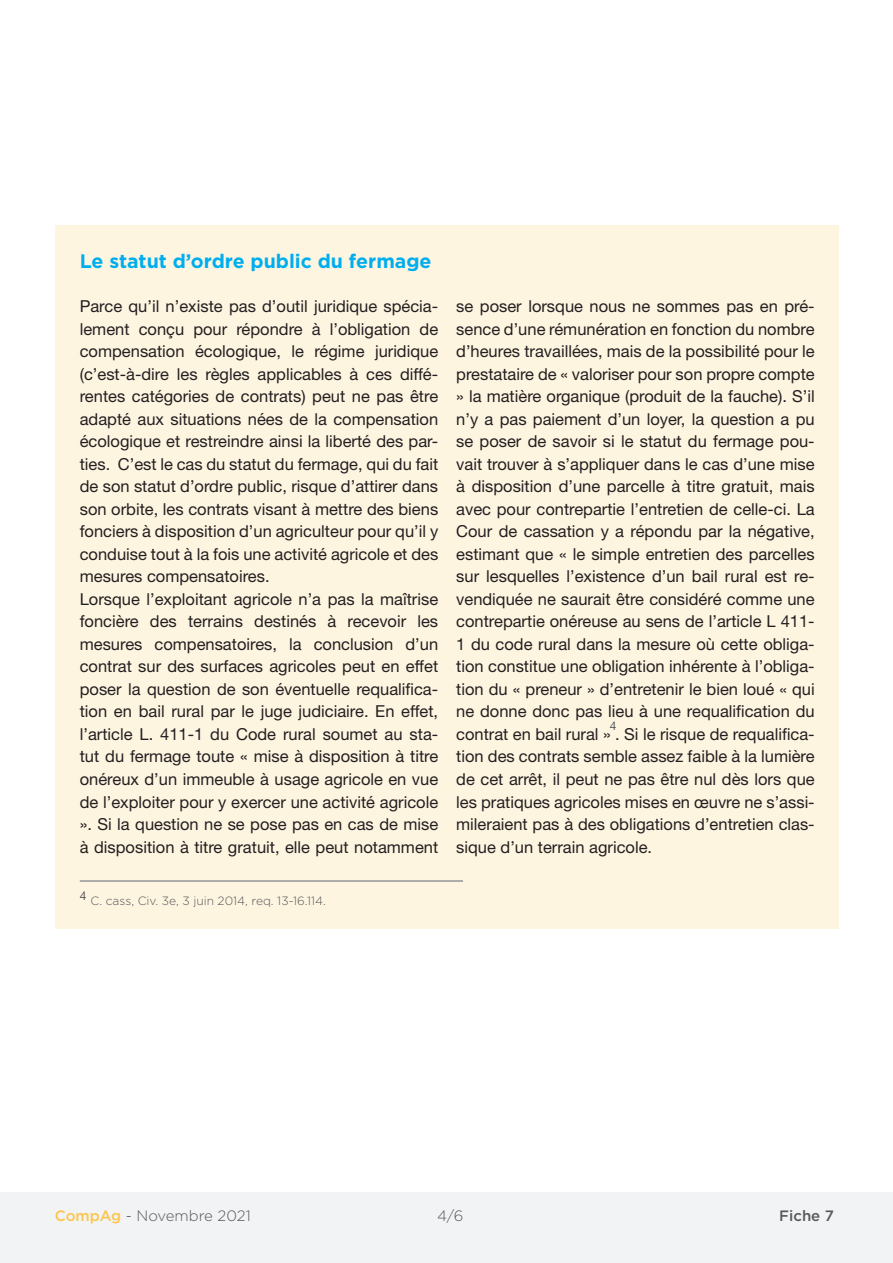
<style>
.page{position:relative;width:893px;height:1263px;background:#fff}
.page>*{position:absolute;margin:0;border:0;box-sizing:border-box;transform-origin:0 0}
.t1{font:700 19.5px "Gotham";color:#00aeef}
.t2{font:16.5px/22.5px "Helvetica Neue LT Std";color:#231f20;text-align:justify}
.t3{font:300 15px "Gotham";color:#57585a}
.t4{font:500 15px "Gotham";color:#57585a}
.t5{font:300 12px "Gotham";color:#57585a}
.t6{font:12px "Helvetica Neue LT Std";color:#57585a}
.s1{font-weight:500;color:#fec54d}
</style>
<div class="page">
<div style="left:56px;top:225px;width:783px;height:704px;background:#fef5e1"></div>
<hr style="left:80px;top:880px;width:383px;height:2px;background:#939598">
<div style="left:1px;top:1192px;width:892px;height:71px;background:#f2f3f4"></div>
<p class="t1" style="left:80px;top:248px;width:353px">Le statut d’ordre public du fermage</p>
<p class="t2" style="left:80px;top:295px;width:360px">Parce qu’il n’existe pas d’outil juridique spécia&shy;lement conçu pour répondre à l’obligation de compensation écologique, le régime juridique (c’est-à-dire les règles applicables à ces diffé&shy;rentes catégories de contrats) peut ne pas être adapté aux situations nées de la compensation écologique et restreindre ainsi la liberté des par&shy;ties. C’est le cas du statut du fermage, qui du fait de son statut d’ordre public, risque d’attirer dans son orbite, les contrats visant à mettre des biens fonciers à disposition d’un agriculteur pour qu’il y conduise tout à la fois une activité agricole et des mesures compensatoires.</p>
<p class="t2" style="left:80px;top:588px;width:360px">Lorsque l’exploitant agricole n’a pas la maîtrise foncière des terrains destinés à recevoir les mesures compensatoires, la conclusion d’un contrat sur des surfaces agricoles peut en effet poser la question de son éventuelle requalifica&shy;tion en bail rural par le juge judiciaire. En effet, l’article L. 411-1 du Code rural soumet au sta&shy;tut du fermage toute « mise à disposition à titre onéreux d’un immeuble à usage agricole en vue de l’exploiter pour y exercer une activité agricole ». Si la question ne se pose pas en cas de mise à disposition à titre gratuit, elle peut notamment</p>
<p class="t6" style="left:80px;top:888px;width:8px">4</p>
<p class="t5" style="left:91px;top:894px;width:237px">C. cass, Civ. 3e, 3 juin 2014, req. 13-16.114.</p>
<p class="t2" style="left:456px;top:295px;width:360px">se poser lorsque nous ne sommes pas en pré&shy;sence d’une rémunération en fonction du nombre d’heures travaillées, mais de la possibilité pour le prestataire de « valoriser pour son propre compte » la matière organique (produit de la fauche). S’il n’y a pas paiement d’un loyer, la question a pu se poser de savoir si le statut du fermage pou&shy;vait trouver à s’appliquer dans le cas d’une mise à disposition d’une parcelle à titre gratuit, mais avec pour contrepartie l’entretien de celle-ci. La Cour de cassation y a répondu par la négative, estimant que « le simple entretien des parcelles sur lesquelles l’existence d’un bail rural est re&shy;vendiquée ne saurait être considéré comme une contrepartie onéreuse au sens de l’article L 411- 1 du code rural dans la mesure où cette obliga&shy;tion constitue une obligation inhérente à l’obliga&shy;tion du « preneur » d’entretenir le bien loué « qui ne donne donc pas lieu à une requalification du contrat en bail rural » . Si le risque de requalifica&shy;tion des contrats semble assez faible à la lumière de cet arrêt, il peut ne pas être nul dès lors que les pratiques agricoles mises en œuvre ne s’assi&shy;mileraient pas à des obligations d’entretien clas&shy;sique d’un terrain agricole.</p>
<p class="t6" style="left:610px;top:719px;width:8px">4</p>
<p class="t3" style="left:55px;top:1206px;width:198px"><span class="s1">CompAg</span> - Novembre 2021</p>
<p class="t3" style="left:437px;top:1206px;width:28px">4/6</p>
<p class="t4" style="left:779px;top:1206px;width:56px">Fiche 7</p>
</div>
